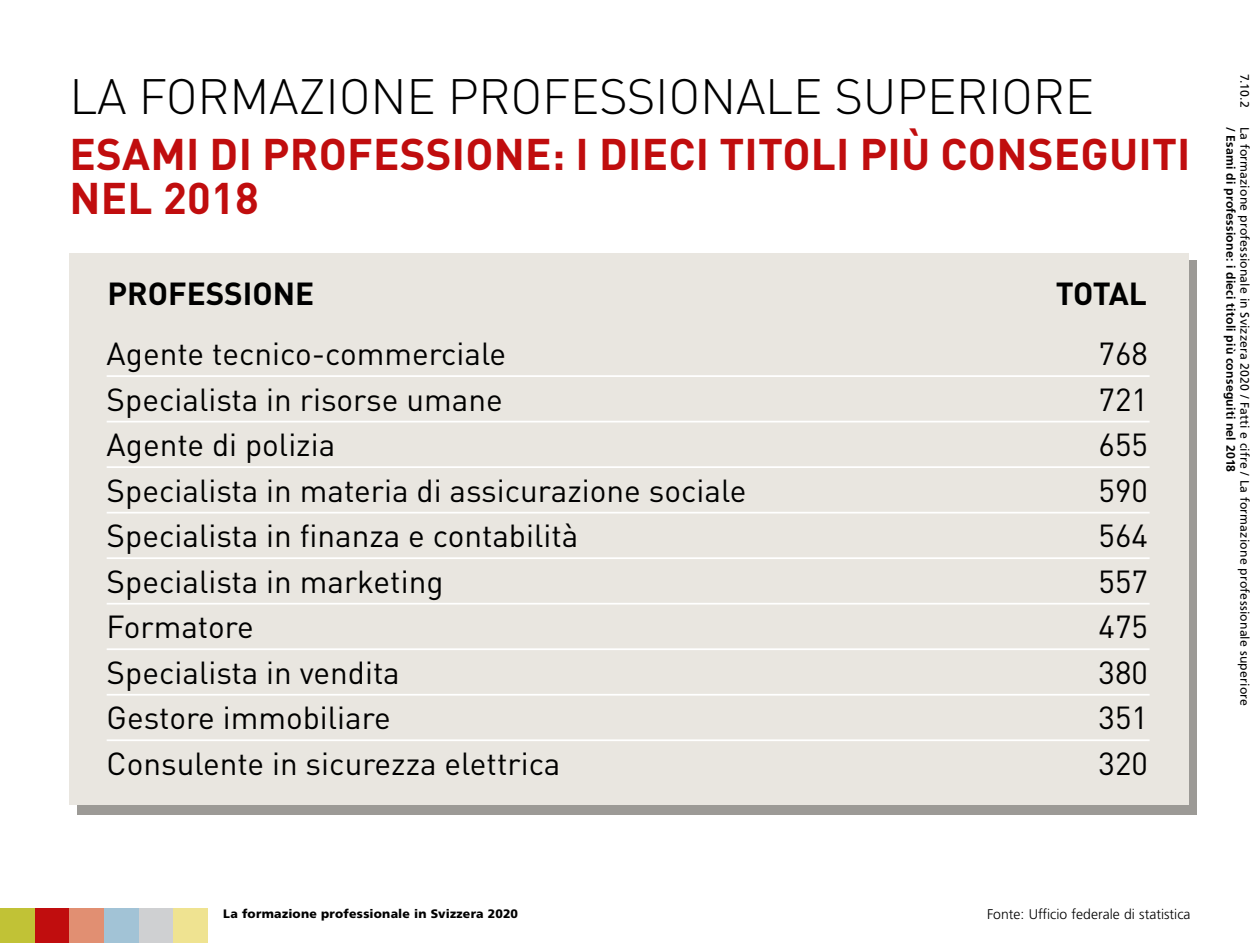
<style>
.page{position:relative;width:1260px;height:943px;background:#fff}
.page>*{position:absolute;margin:0;border:0;box-sizing:border-box;transform-origin:0 0}
.t1{font:300 49px "DIN";letter-spacing:-.005em;color:#000}
.t2{font:700 43.75px/43.8px "DIN";letter-spacing:.005em;color:#c00d0e}
.t3{font:31.5px "DIN";color:#000}
.t4{font:700 31.5px "DIN";color:#000}
.t5{font:300 14px "Frutiger";color:#000}
.t6{font:12.25px "Frutiger";letter-spacing:.015em;color:#000}
.t7{font:700 12.25px "Frutiger";letter-spacing:.02em;color:#000}
.t8{font:900 12.25px "Frutiger";letter-spacing:.02em;color:#000}
</style>
<div class="page">
<div style="left:0;top:908px;width:35px;height:35px;background:#c1c236"></div>
<div style="left:35px;top:908px;width:34px;height:35px;background:#c00d0e"></div>
<div style="left:69px;top:908px;width:35px;height:35px;background:#e18f72"></div>
<div style="left:104px;top:908px;width:35px;height:35px;background:#a2c3d6"></div>
<div style="left:139px;top:908px;width:35px;height:35px;background:#cfd0d2"></div>
<div style="left:174px;top:908px;width:34px;height:35px;background:#efe391"></div>
<div style="left:78px;top:260px;width:1119px;height:554px;background:#9c9a96"></div>
<div style="left:69px;top:253px;width:1120px;height:551px;background:#e9e6e0"></div>
<hr style="left:107px;top:375px;width:1043px;height:2px;background:#fff">
<hr style="left:107px;top:421px;width:1043px;height:1px;background:#fff">
<hr style="left:107px;top:466px;width:1043px;height:2px;background:#fff">
<hr style="left:107px;top:512px;width:1043px;height:1px;background:#fff">
<hr style="left:107px;top:557px;width:1043px;height:2px;background:#fff">
<hr style="left:107px;top:603px;width:1043px;height:1px;background:#fff">
<hr style="left:107px;top:648px;width:1043px;height:2px;background:#fff">
<hr style="left:107px;top:694px;width:1043px;height:1px;background:#fff">
<hr style="left:107px;top:739px;width:1043px;height:2px;background:#fff">
<h1 class="t1" style="left:69px;top:66px;width:1026px">LA FORMAZIONE PROFESSIONALE SUPERIORE</h1>
<h2 class="t2" style="left:69px;top:130px;width:1123px">ESAMI DI PROFESSIONE: I DIECI TITOLI PIÙ CONSEGUITI<br>NEL 2018</h2>
<p class="t4" style="left:108px;top:273px;width:208px">PROFESSIONE</p>
<p class="t4" style="left:1056px;top:273px;width:93px">TOTAL</p>
<p class="t3" style="left:107px;top:334px;width:401px">Agente tecnico-commerciale</p>
<p class="t3" style="left:1099px;top:334px;width:51px">768</p>
<p class="t3" style="left:107px;top:380px;width:398px">Specialista in risorse umane</p>
<p class="t3" style="left:1099px;top:380px;width:51px">721</p>
<p class="t3" style="left:107px;top:425px;width:230px">Agente di polizia</p>
<p class="t3" style="left:1099px;top:425px;width:51px">655</p>
<p class="t3" style="left:107px;top:471px;width:641px">Specialista in materia di assicurazione sociale</p>
<p class="t3" style="left:1099px;top:471px;width:51px">590</p>
<p class="t3" style="left:107px;top:516px;width:473px">Specialista in finanza e contabilità</p>
<p class="t3" style="left:1099px;top:516px;width:51px">564</p>
<p class="t3" style="left:107px;top:562px;width:338px">Specialista in marketing</p>
<p class="t3" style="left:1099px;top:562px;width:51px">557</p>
<p class="t3" style="left:107px;top:607px;width:149px">Formatore</p>
<p class="t3" style="left:1099px;top:607px;width:51px">475</p>
<p class="t3" style="left:107px;top:652px;width:295px">Specialista in vendita</p>
<p class="t3" style="left:1099px;top:652px;width:51px">380</p>
<p class="t3" style="left:107px;top:698px;width:286px">Gestore immobiliare</p>
<p class="t3" style="left:1099px;top:698px;width:51px">351</p>
<p class="t3" style="left:107px;top:743px;width:455px">Consulente in sicurezza elettrica</p>
<p class="t3" style="left:1099px;top:743px;width:51px">320</p>
<p class="t6" style="left:1252px;top:74px;width:35px;rotate:90deg">7.10.2</p>
<p class="t7" style="left:1238px;top:126px;width:347px;rotate:90deg">/ Esami di professione: i dieci titoli più conseguiti nel 2018</p>
<p class="t6" style="left:1252px;top:126px;width:581px;rotate:90deg">La formazione professionale in Svizzera 2020 / Fatti e cifre / La formazione professionale superiore</p>
<p class="t8" style="left:223px;top:906px;width:296px">La formazione professionale in Svizzera 2020</p>
<p class="t5" style="left:987px;top:906px;width:205px">Fonte: Ufficio federale di statistica</p>
</div>
